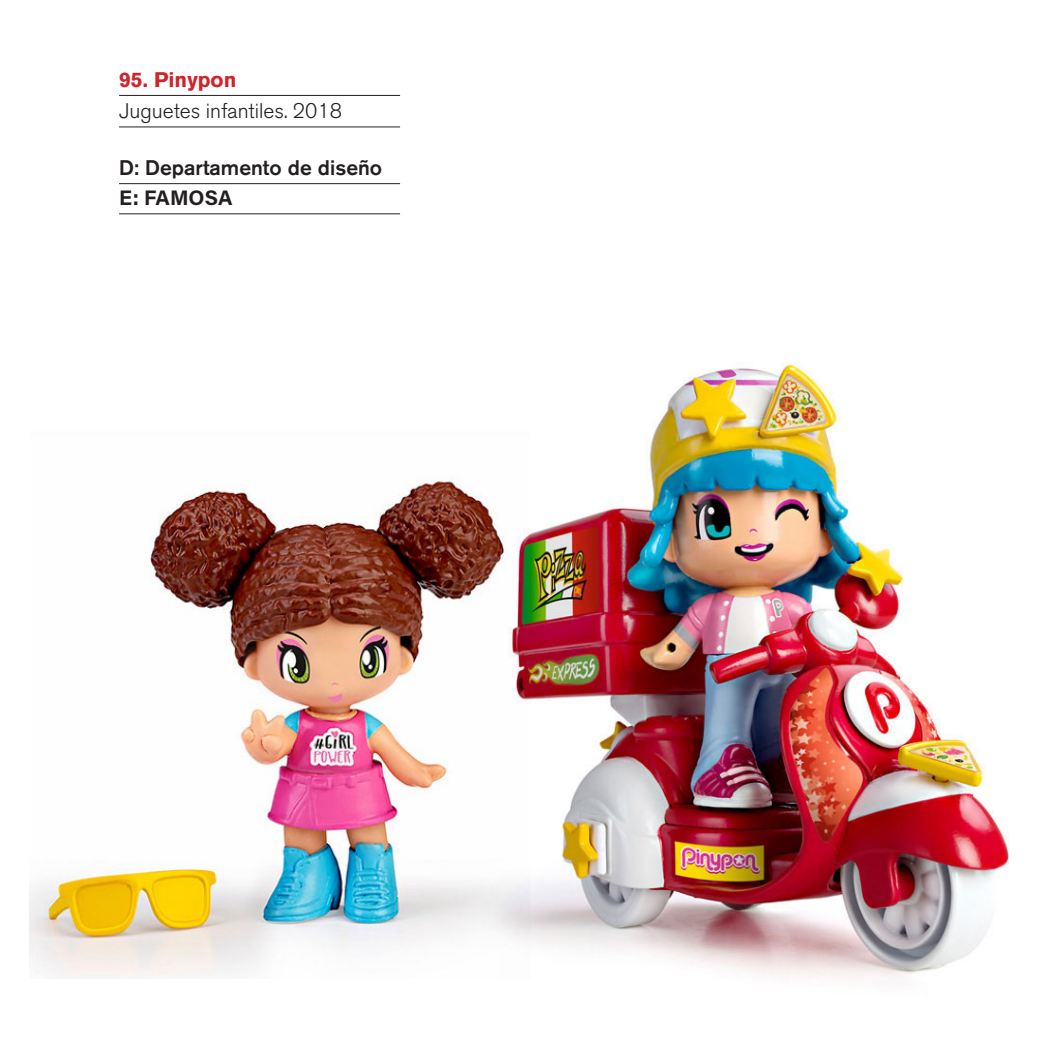
<style>
.page{position:relative;width:1042px;height:1042px;background:#fff}
.page>*{position:absolute;margin:0;border:0;box-sizing:border-box;transform-origin:0 0}
._02descripción{font:300 21px "Akzidenz Grotesk BQ";color:#231f20}
._03diseñador-estudio{font:500 21px "Akzidenz Grotesk BQ";color:#231f20}
._1Producto{font:700 21px "Akzidenz Grotesk BQ";color:#d1232a}
._04empresa-editora{font:21px "Acumin Variable Concept";letter-spacing:.03em;color:#231f20}
</style>
<div class="page">
<hr style="left:119px;top:95px;width:281px;height:1px;background:#231f20">
<hr style="left:119px;top:126px;width:281px;height:1px;background:#231f20">
<hr style="left:119px;top:183px;width:281px;height:1px;background:#231f20">
<hr style="left:119px;top:213px;width:281px;height:1px;background:#231f20">
<img style="left:531px;top:362px;width:478px;height:623px">
<img style="left:29px;top:479px;width:502px;height:500px">
<p class="_1Producto" style="left:119px;top:67px;width:119px">95. Pinypon</p>
<p class="_02descripción" style="left:119px;top:99px;width:224px">Juguetes infantiles. 2018</p>
<p class="_03diseñador-estudio" style="left:119px;top:155px;width:265px">D: Departamento de diseño</p>
<p class="_04empresa-editora" style="left:119px;top:184px;width:114px">E: FAMOSA</p>
</div>
